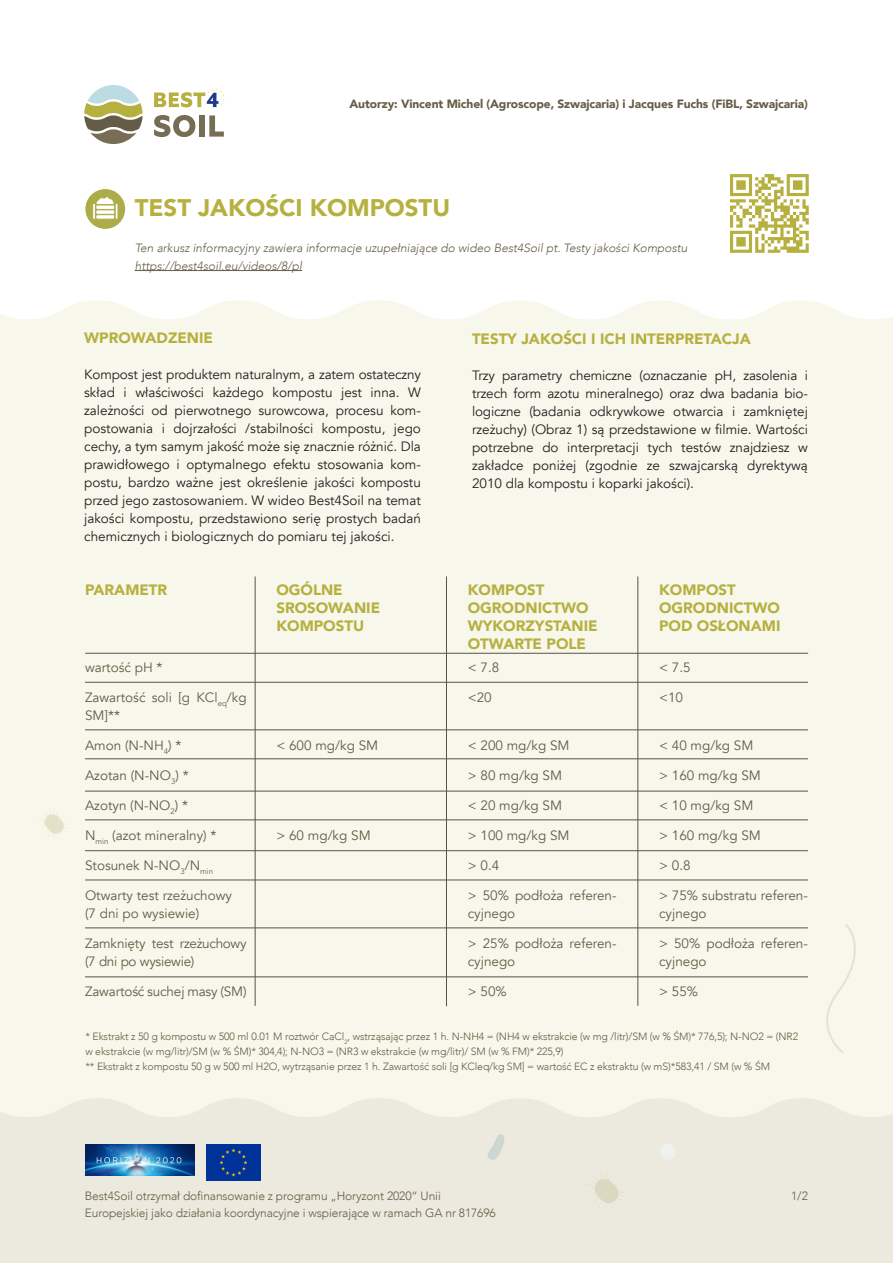
<style>
.page{position:relative;width:893px;height:1263px;background:#fff}
.page>*{position:absolute;margin:0;border:0;box-sizing:border-box;transform-origin:0 0}
.t1{font:900 24px "Avenir";color:#b6b03f}
.t2{font:900 15px/18px "Avenir";color:#b6b03f}
.t3{font:13.5px/18px "Avenir";color:#231f20;text-align:justify}
.t4{font:13.5px/18px "Avenir";color:#645c46}
.t5{font:13.5px/18px "Avenir";letter-spacing:-.02em;color:#645c46}
.t6{font:300 12px "Avenir";letter-spacing:-.01em;color:#645c46}
.t7{font:italic 300 12px "Avenir";color:#645c46}
.t8{font:900 12px "Avenir";letter-spacing:-.01em;color:#645c46}
.t9{font:300 10.5px/15px "Avenir";letter-spacing:-.01em;color:#635c45}
</style>
<div class="page">
<div style="left:0;top:300px;width:893px;height:798px;background:#f7f7eb"></div>
<div style="left:0;top:1098px;width:893px;height:165px;background:#eceade"></div>
<svg style="left:585px;top:1172px;width:40px;height:38px;background:#e6e4d4"></svg>
<div style="left:810px;top:924px;width:54px;height:129px;background:#f7f7eb"></div>
<svg style="left:653px;top:1139px;width:32px;height:26px"></svg>
<svg style="left:487px;top:1134px;width:19px;height:27px"></svg>
<svg style="left:37px;top:808px;width:32px;height:31px"></svg>
<img style="left:85px;top:1144px;width:109px;height:31px">
<img style="left:207px;top:1144px;width:53px;height:36px">
<svg style="left:84px;top:85px;width:59px;height:59px"></svg>
<svg style="left:154px;top:115px;width:41px;height:22px"></svg>
<div style="left:199px;top:115px;width:6px;height:22px;background:#776d55"></div>
<svg style="left:209px;top:115px;width:15px;height:22px"></svg>
<svg style="left:154px;top:89px;width:70px;height:18px"></svg>
<hr style="left:135px;top:270px;width:167px;height:1px;background:#645c46">
<hr style="left:85px;top:758px;width:723px;height:1px;background:#585543">
<hr style="left:85px;top:730px;width:723px;height:1px;background:#585543">
<hr style="left:85px;top:682px;width:723px;height:1px;background:#585543">
<hr style="left:85px;top:820px;width:723px;height:1px;background:#585543">
<hr style="left:85px;top:791px;width:723px;height:1px;background:#585543">
<hr style="left:85px;top:850px;width:723px;height:1px;background:#585543">
<hr style="left:85px;top:880px;width:723px;height:1px;background:#585543">
<hr style="left:85px;top:928px;width:723px;height:1px;background:#585543">
<hr style="left:85px;top:976px;width:723px;height:1px;background:#585543">
<hr style="left:255px;top:576px;width:1px;height:430px;background:#585543">
<hr style="left:446px;top:576px;width:1px;height:430px;background:#585543">
<hr style="left:638px;top:576px;width:1px;height:430px;background:#585543">
<div style="left:85px;top:189px;width:40px;height:40px;background:#adac4b;border-radius:50%"></div>
<svg style="left:96px;top:205px;width:19px;height:5px"></svg>
<svg style="left:96px;top:210px;width:19px;height:4px"></svg>
<svg style="left:96px;top:215px;width:19px;height:4px"></svg>
<svg style="left:92px;top:203px;width:4px;height:16px"></svg>
<div style="left:115px;top:203px;width:3px;height:16px;background:#fff;border:1px solid #adac4b"></div>
<svg style="left:95px;top:189px;width:19px;height:16px"></svg>
<hr style="left:85px;top:653px;width:723px;height:1px;background:#585543">
<svg style="left:730px;top:174px;width:79px;height:79px"></svg>
<p class="t8" style="left:349px;top:93px;width:460px">Autorzy: Vincent Michel (Agroscope, Szwajcaria) i Jacques Fuchs (FiBL, Szwajcaria)</p>
<p class="t1" style="left:135px;top:187px;width:317px">TEST JAKOŚCI KOMPOSTU</p>
<p class="t7" style="left:135px;top:240px;width:554px">Ten arkusz informacyjny zawiera informacje uzupełniające do wideo Best4Soil pt. Testy jakości Kompostu</p>
<p class="t7" style="left:135px;top:258px;width:169px">https://best4soil.eu/videos/8/pl</p>
<p class="t2" style="left:84px;top:328px;width:130px">WPROWADZENIE</p>
<p class="t3" style="left:84px;top:365px;width:338px">Kompost jest produktem naturalnym, a zatem ostateczny skład i właściwości każdego kompostu jest inna. W zależności od pierwotnego surowcowa, procesu kom&shy;postowania i dojrzałości /stabilności kompostu, jego cechy, a tym samym jakość może się znacznie różnić. Dla prawidłowego i optymalnego efektu stosowania kom&shy;postu, bardzo ważne jest określenie jakości kompostu przed jego zastosowaniem. W wideo Best4Soil na temat jakości kompostu, przedstawiono serię prostych badań chemicznych i biologicznych do pomiaru tej jakości.</p>
<p class="t2" style="left:85px;top:580px;width:84px">PARAMETR</p>
<p class="t2" style="left:276px;top:580px;width:68px">OGÓLNE</p>
<p class="t2" style="left:276px;top:598px;width:105px">SROSOWANIE</p>
<p class="t2" style="left:276px;top:616px;width:89px">KOMPOSTU</p>
<p class="t2" style="left:472px;top:329px;width:280px">TESTY JAKOŚCI I ICH INTERPRETACJA</p>
<p class="t3" style="left:472px;top:366px;width:337px">Trzy parametry chemiczne (oznaczanie pH, zasolenia i trzech form azotu mineralnego) oraz dwa badania bio&shy;logiczne (badania odkrywkowe otwarcia i zamkniętej rzeżuchy) (Obraz 1) są przedstawione w filmie. Wartości potrzebne do interpretacji tych testów znajdziesz w zakładce poniżej (zgodnie ze szwajcarską dyrektywą 2010 dla kompostu i koparki jakości).</p>
<p class="t2" style="left:468px;top:580px;width:78px">KOMPOST</p>
<p class="t2" style="left:468px;top:598px;width:122px">OGRODNICTWO</p>
<p class="t2" style="left:468px;top:616px;width:131px">WYKORZYSTANIE</p>
<p class="t2" style="left:468px;top:634px;width:120px">OTWARTE POLE</p>
<p class="t2" style="left:659px;top:580px;width:78px">KOMPOST</p>
<p class="t2" style="left:659px;top:598px;width:123px">OGRODNICTWO<br>POD OSŁONAMI</p>
<p class="t4" style="left:85px;top:658px;width:79px">wartość pH *</p>
<p class="t4" style="left:85px;top:688px;width:163px">Zawartość soli [g KCl<sub>eq</sub>/kg<br>SM]**</p>
<p class="t4" style="left:85px;top:736px;width:98px">Amon (N-NH<sub>4</sub>) *</p>
<p class="t4" style="left:85px;top:766px;width:105px">Azotan (N-NO<sub>3</sub>) *</p>
<p class="t4" style="left:85px;top:796px;width:105px">Azotyn (N-NO<sub>2</sub>) *</p>
<p class="t4" style="left:85px;top:826px;width:133px">N<sub>min</sub> (azot mineralny) *</p>
<p class="t4" style="left:85px;top:856px;width:130px">Stosunek N-NO<sub>3</sub>/N<sub>min</sub></p>
<p class="t4" style="left:85px;top:886px;width:148px">Otwarty test rzeżuchowy</p>
<p class="t4" style="left:85px;top:904px;width:116px">(7 dni po wysiewie)</p>
<p class="t5" style="left:85px;top:934px;width:163px">Zamknięty test rzeżuchowy (7 dni po wysiewie)</p>
<p class="t4" style="left:85px;top:982px;width:163px">Zawartość suchej masy (SM)</p>
<p class="t4" style="left:468px;top:659px;width:33px">&lt; 7.8</p>
<p class="t4" style="left:468px;top:689px;width:26px">&lt;20</p>
<p class="t4" style="left:468px;top:737px;width:103px">&lt; 200 mg/kg SM</p>
<p class="t4" style="left:468px;top:767px;width:96px">&gt; 80 mg/kg SM</p>
<p class="t4" style="left:468px;top:797px;width:96px">&lt; 20 mg/kg SM</p>
<p class="t4" style="left:468px;top:827px;width:103px">&gt; 100 mg/kg SM</p>
<p class="t4" style="left:468px;top:857px;width:33px">&gt; 0.4</p>
<p class="t4" style="left:468px;top:887px;width:150px">&gt; 50% podłoża referen&shy;cyjnego</p>
<p class="t4" style="left:468px;top:935px;width:150px">&gt; 25% podłoża referen&shy;cyjnego</p>
<p class="t4" style="left:468px;top:983px;width:41px">&gt; 50%</p>
<p class="t4" style="left:659px;top:659px;width:33px">&lt; 7.5</p>
<p class="t4" style="left:659px;top:689px;width:26px">&lt;10</p>
<p class="t4" style="left:659px;top:737px;width:96px">&lt; 40 mg/kg SM</p>
<p class="t4" style="left:659px;top:767px;width:103px">&gt; 160 mg/kg SM</p>
<p class="t4" style="left:659px;top:797px;width:96px">&lt; 10 mg/kg SM</p>
<p class="t4" style="left:659px;top:827px;width:103px">&gt; 160 mg/kg SM</p>
<p class="t4" style="left:659px;top:857px;width:33px">&gt; 0.8</p>
<p class="t4" style="left:659px;top:887px;width:150px">&gt; 75% substratu referen&shy;cyjnego</p>
<p class="t4" style="left:659px;top:935px;width:150px">&gt; 50% podłoża referen&shy;cyjnego</p>
<p class="t4" style="left:659px;top:983px;width:41px">&gt; 55%</p>
<p class="t9" style="left:85px;top:1029px;width:714px">* Ekstrakt z 50 g kompostu w 500 ml 0.01 M roztwór CaCl<sub>2</sub>, wstrząsając przez 1 h. N-NH4 = (NH4 w ekstrakcie (w mg /litr)/SM (w % ŚM)* 776,5); N-NO2 = (NR2 w ekstrakcie (w mg/litr)/SM (w % ŚM)* 304,4); N-NO3 = (NR3 w ekstrakcie (w mg/litr)/ SM (w % FM)* 225,9)</p>
<p class="t9" style="left:85px;top:1059px;width:686px">** Ekstrakt z kompostu 50 g w 500 ml H2O, wytrząsanie przez 1 h. Zawartość soli [g KCleq/kg SM] = wartość EC z ekstraktu (w mS)*583,41 / SM (w % ŚM</p>
<p class="t4" style="left:276px;top:736px;width:103px">&lt; 600 mg/kg SM</p>
<p class="t4" style="left:276px;top:826px;width:96px">&gt; 60 mg/kg SM</p>
<p class="t6" style="left:85px;top:1189px;width:358px">Best4Soil otrzymał dofinansowanie z programu „Horyzont 2020“ Unii</p>
<p class="t6" style="left:85px;top:1205px;width:412px">Europejskiej jako działania koordynacyjne i wspierające w ramach GA nr 817696</p>
<p class="t6" style="left:791px;top:1189px;width:18px">1/2</p>
</div>
